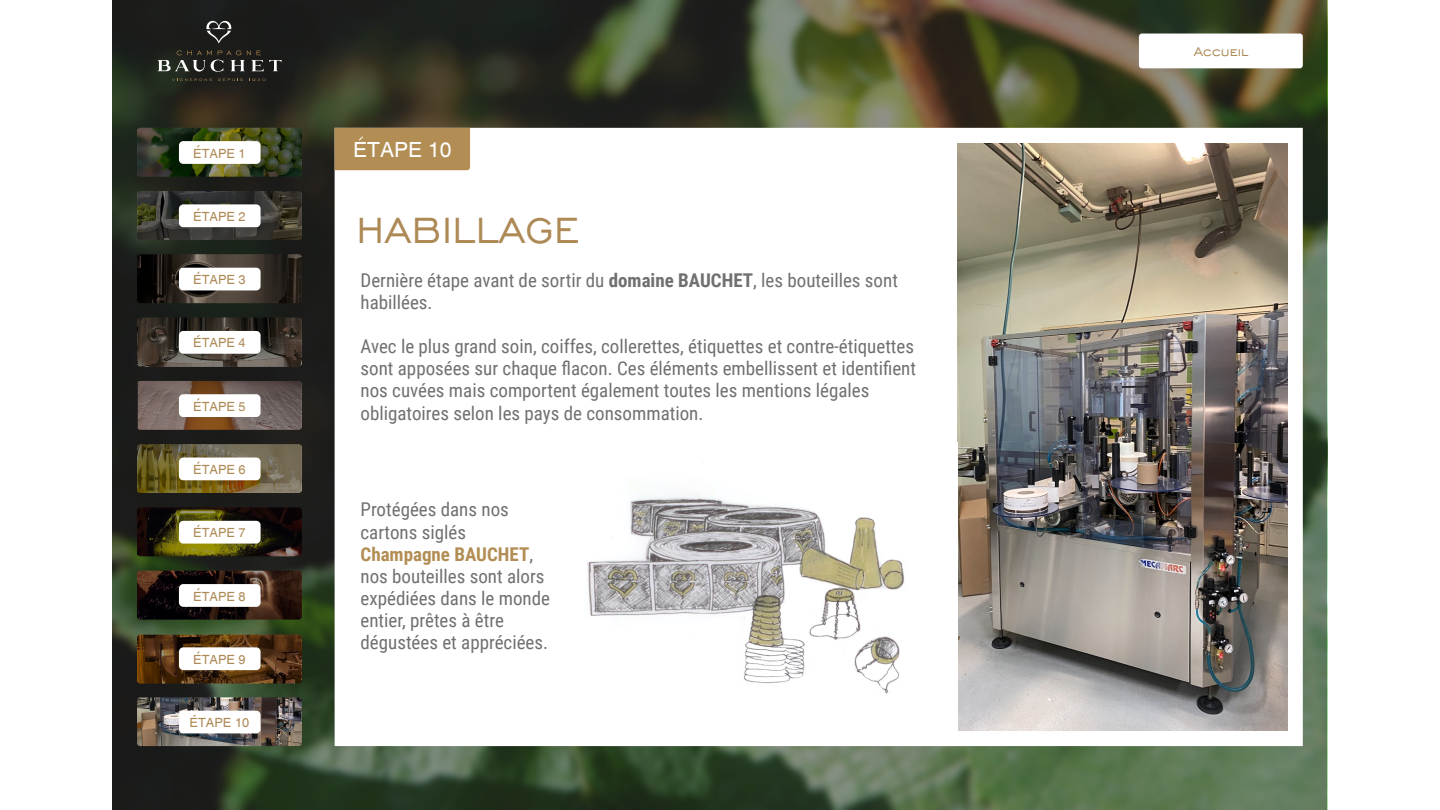
<style>
.page{position:relative;width:1440px;height:810px;background:#fff}
.page>*{position:absolute;margin:0;border:0;box-sizing:border-box;transform-origin:0 0}
.t1{font:47.47px "Chisel Normal";color:#ad8955}
.t2{font:20.85px "Helios";color:#fff}
.t3{font:18.98px/22.1px "Roboto Condensed";color:#707070}
.t4{font:16.42px "Chisel Normal";color:#ad8955}
.t5{font:12.67px "Helios";color:#ad8955}
.s1{font-weight:700}
.s2{font-weight:700;color:#b28e54}
</style>
<div class="page">
<div style="left:112px;top:0;width:1216px;height:810px;background:#000;opacity:.44"></div>
<div style="left:336px;top:129px;width:966px;height:616px;background:#fff"></div>
<div style="left:335px;top:128px;width:135px;height:42px;background:#b28e54"></div>
<svg style="left:157px;top:50px;width:125px;height:22px;background:#3e3f3a"></svg>
<svg style="left:172px;top:78px;width:40px;height:3px"></svg>
<svg style="left:218px;top:78px;width:25px;height:3px"></svg>
<svg style="left:249px;top:79px;width:17px;height:2px"></svg>
<svg style="left:206px;top:21px;width:25px;height:23px"></svg>
<svg style="left:137px;top:444px;width:165px;height:49px"></svg>
<svg style="left:137px;top:508px;width:165px;height:48px"></svg>
<svg style="left:137px;top:571px;width:165px;height:49px"></svg>
<svg style="left:137px;top:635px;width:165px;height:48px"></svg>
<img style="left:137px;top:697px;width:165px;height:49px">
<svg style="left:137px;top:381px;width:165px;height:49px"></svg>
<svg style="left:137px;top:128px;width:165px;height:49px"></svg>
<svg style="left:137px;top:191px;width:165px;height:49px"></svg>
<svg style="left:137px;top:254px;width:165px;height:49px"></svg>
<svg style="left:137px;top:318px;width:165px;height:48px"></svg>
<svg style="left:1139px;top:34px;width:164px;height:34px"></svg>
<img style="left:957px;top:143px;width:331px;height:588px">
<svg style="left:587px;top:494px;width:318px;height:200px"></svg>
<p class="t5" style="left:193px;top:146px;width:54px">ETAPE 1</p>
<p class="t5" style="left:193px;top:209px;width:54px">ETAPE 2</p>
<p class="t5" style="left:193px;top:272px;width:54px">ETAPE 3</p>
<p class="t5" style="left:193px;top:336px;width:54px">ETAPE 4</p>
<p class="t5" style="left:193px;top:399px;width:54px">ETAPE 5</p>
<p class="t5" style="left:193px;top:462px;width:54px">ETAPE 6</p>
<p class="t5" style="left:193px;top:526px;width:54px">ETAPE 7</p>
<p class="t5" style="left:193px;top:589px;width:54px">ETAPE 8</p>
<p class="t5" style="left:193px;top:652px;width:54px">ETAPE 9</p>
<p class="t5" style="left:190px;top:715px;width:61px">ETAPE 10</p>
<p class="t2" style="left:353px;top:138px;width:100px">ETAPE 10</p>
<h1 class="t1" style="left:356px;top:200px;width:224px">HABILLAGE</h1>
<p class="t3" style="left:361px;top:268px;width:539px">Dernière étape avant de sortir du <span class="s1">domaine BAUCHET</span>, les bouteilles sont habillées.</p>
<p class="t3" style="left:361px;top:335px;width:557px">Avec le plus grand soin, coiffes, collerettes, étiquettes et contre-étiquettes sont apposées sur chaque flacon. Ces éléments embellissent et identifient nos cuvées mais comportent également toutes les mentions légales obligatoires selon les pays de consommation.</p>
<p class="t3" style="left:361px;top:498px;width:191px">Protégées dans nos cartons siglés<br><span class="s2">Champagne BAUCHET</span>, nos bouteilles sont alors expédiées dans le monde entier, prêtes à être dégustées et appréciées.</p>
<p class="t4" style="left:1194px;top:41px;width:56px">Accueil</p>
</div>
